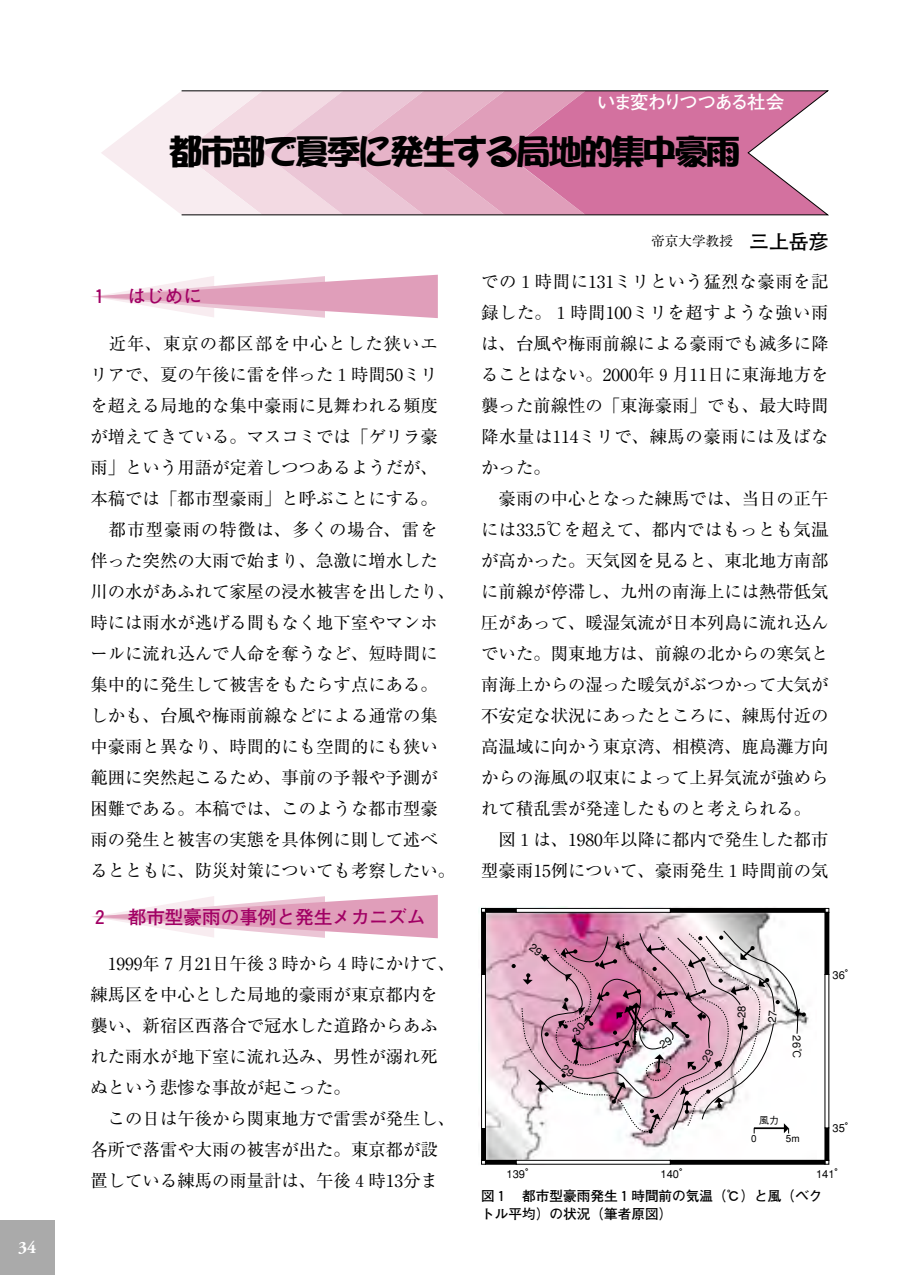
<style>
.page{position:relative;width:903px;height:1275px;background:#fff}
.page>*{position:absolute;margin:0;border:0;box-sizing:border-box;transform-origin:0 0}
.t1{font:34.65px "DFPOP1 Std W12 83 pv RKSJ H";letter-spacing:-.09em;color:#000}
.t2{font:700 18.55px "Futo Go B101";color:#a10064}
.t3{font:700 18.55px "Futo Go B101";letter-spacing:-.105em;color:#fff}
.t4{font:17.32px/31px "Ryumin";color:#000}
.t5{font:700 17.32px "Adobe Garamond";color:#fff}
.t6{font:700 13.65px/18.6px "Futo Go B101";color:#000}
.t7{font:13.65px "Ryumin";color:#000}
.t8{font:500 11.2px "Gothic BBB";color:#000}
.t9{font:500 9.97px "Gothic BBB";color:#000}
.s1{font-family:"Futo Go B101";font-weight:700;font-size:19.78px}
</style>
<div class="page">
<div style="left:0;top:1220px;width:55px;height:55px;background:#aaa"></div>
<svg style="left:101px;top:92px;width:80px;height:122px"></svg>
<svg style="left:181px;top:91px;width:647px;height:124px;background:#e0a5bf"></svg>
<svg style="left:91px;top:275px;width:347px;height:43px"></svg>
<svg style="left:91px;top:895px;width:347px;height:43px"></svg>
<img style="left:481px;top:906px;width:336px;height:259px">
<svg style="left:511px;top:964px;width:5px;height:4px"></svg>
<svg style="left:481px;top:908px;width:4px;height:4px"></svg>
<hr style="left:485px;top:908px;width:31px;height:4px;background:#000">
<div style="left:485px;top:908px;width:31px;height:5px;border:1px solid #000"></div>
<hr style="left:481px;top:912px;width:4px;height:62px;background:#000">
<div style="left:481px;top:912px;width:5px;height:63px;border:1px solid #000"></div>
<svg style="left:825px;top:908px;width:4px;height:4px"></svg>
<hr style="left:670px;top:908px;width:155px;height:4px;background:#000">
<div style="left:670px;top:908px;width:155px;height:5px;border:1px solid #000"></div>
<div style="left:825px;top:912px;width:4px;height:63px;border:1px solid #000"></div>
<hr style="left:516px;top:908px;width:154px;height:4px;background:#fff">
<div style="left:516px;top:908px;width:154px;height:5px;border:1px solid #000"></div>
<svg style="left:481px;top:1160px;width:4px;height:4px"></svg>
<div style="left:485px;top:1160px;width:31px;height:4px;border:1px solid #000"></div>
<hr style="left:481px;top:1128px;width:4px;height:32px;background:#000">
<div style="left:481px;top:1128px;width:5px;height:32px;border:1px solid #000"></div>
<hr style="left:481px;top:974px;width:4px;height:154px;background:#fff">
<div style="left:481px;top:974px;width:5px;height:155px;border:1px solid #000"></div>
<svg style="left:825px;top:1160px;width:4px;height:4px"></svg>
<div style="left:670px;top:1160px;width:155px;height:4px;border:1px solid #000"></div>
<div style="left:825px;top:1128px;width:4px;height:32px;border:1px solid #000"></div>
<div style="left:516px;top:1160px;width:154px;height:4px;border:1px solid #000"></div>
<img style="left:523px;top:930px;width:283px;height:204px">
<p class="t5" style="left:18px;top:1238px;width:20px">34</p>
<p class="t3" style="left:597px;top:91px;width:189px">いま変わりつつある社会</p>
<p class="t1" style="left:168px;top:133px;width:573px">都市部で夏季に発生する局地的集中豪雨</p>
<p class="t2" style="left:91px;top:286px;width:113px">１　はじめに</p>
<p class="t4" style="left:91px;top:327px;width:349px;text-align:justify">　近年、東京の都区部を中心とした狭いエリアで、夏の午後に雷を伴った１時間50ミリを超える局地的な集中豪雨に見舞われる頻度が増えてきている。マスコミでは「ゲリラ豪雨」という用語が定着しつつあるようだが、本稿では「都市型豪雨」と呼ぶことにする。</p>
<p class="t4" style="left:91px;top:513px;width:366px">　都市型豪雨の特徴は、多くの場合、雷を伴った突然の大雨で始まり、急激に増水した川の水があふれて家屋の浸水被害を出したり、時には雨水が逃げる間もなく地下室やマンホ</p>
<p class="t4" style="left:91px;top:637px;width:366px">ールに流れ込んで人命を奪うなど、短時間に集中的に発生して被害をもたらす点にある。しかも、台風や梅雨前線などによる通常の集中豪雨と異なり、時間的にも空間的にも狭い範囲に突然起こるため、事前の予報や予測が困難である。本稿では、このような都市型豪雨の発生と被害の実態を具体例に則して述べるとともに、防災対策についても考察したい。</p>
<p class="t2" style="left:91px;top:906px;width:336px">２　都市型豪雨の事例と発生メカニズム</p>
<p class="t4" style="left:91px;top:947px;width:366px">　1999年７月21日午後３時から４時にかけて、練馬区を中心とした局地的豪雨が東京都内を襲い、新宿区西落合で冠水した道路からあふれた雨水が地下室に流れ込み、男性が溺れ死ぬという悲惨な事故が起こった。</p>
<p class="t4" style="left:91px;top:1102px;width:366px">　この日は午後から関東地方で雷雲が発生し、各所で落雷や大雨の被害が出た。東京都が設置している練馬の雨量計は、午後４時13分ま</p>
<p class="t7" style="left:651px;top:233px;width:179px">帝京大学教授 <span class="s1">三上岳彦</span></p>
<p class="t4" style="left:481px;top:265px;width:349px;text-align:justify">での１時間に131ミリという猛烈な豪雨を記録した。１時間100ミリを超すような強い雨は、台風や梅雨前線による豪雨でも滅多に降ることはない。2000年９月11日に東海地方を襲った前線性の「東海豪雨」でも、最大時間降水量は114ミリで、練馬の豪雨には及ばなかった。</p>
<p class="t4" style="left:481px;top:482px;width:349px;text-align:justify">　豪雨の中心となった練馬では、当日の正午には33.5℃を超えて、都内ではもっとも気温が高かった。天気図を見ると、東北地方南部に前線が停滞し、九州の南海上には熱帯低気圧があって、暖湿気流が日本列島に流れ込んでいた。関東地方は、前線の北からの寒気と南海上からの湿った暖気がぶつかって大気が不安定な状況にあったところに、練馬付近の高温域に向かう東京湾、相模湾、鹿島灘方向からの海風の収束によって上昇気流が強められて積乱雲が発達したものと考えられる。</p>
<p class="t4" style="left:481px;top:823px;width:349px">　図１は、1980年以降に都内で発生した都市型豪雨15例について、豪雨発生１時間前の気</p>
<p class="t8" style="left:506px;top:1168px;width:31px">139°</p>
<p class="t8" style="left:803px;top:1035px;width:25px;rotate:90deg">26℃</p>
<p class="t9" style="left:759px;top:1114px;width:21px">風力</p>
<p class="t9" style="left:751px;top:1133px;width:7px">0</p>
<p class="t9" style="left:786px;top:1133px;width:15px">5m</p>
<p class="t8" style="left:832px;top:968px;width:25px">36°</p>
<p class="t8" style="left:832px;top:1122px;width:25px">35°</p>
<p class="t8" style="left:660px;top:1168px;width:31px">140°</p>
<p class="t8" style="left:816px;top:1168px;width:31px">141°</p>
<p class="t6" style="left:481px;top:1186px;width:343px">図１　都市型豪雨発生１時間前の気温（℃）と風（ベクトル平均）の状況（筆者原図）</p>
</div>
